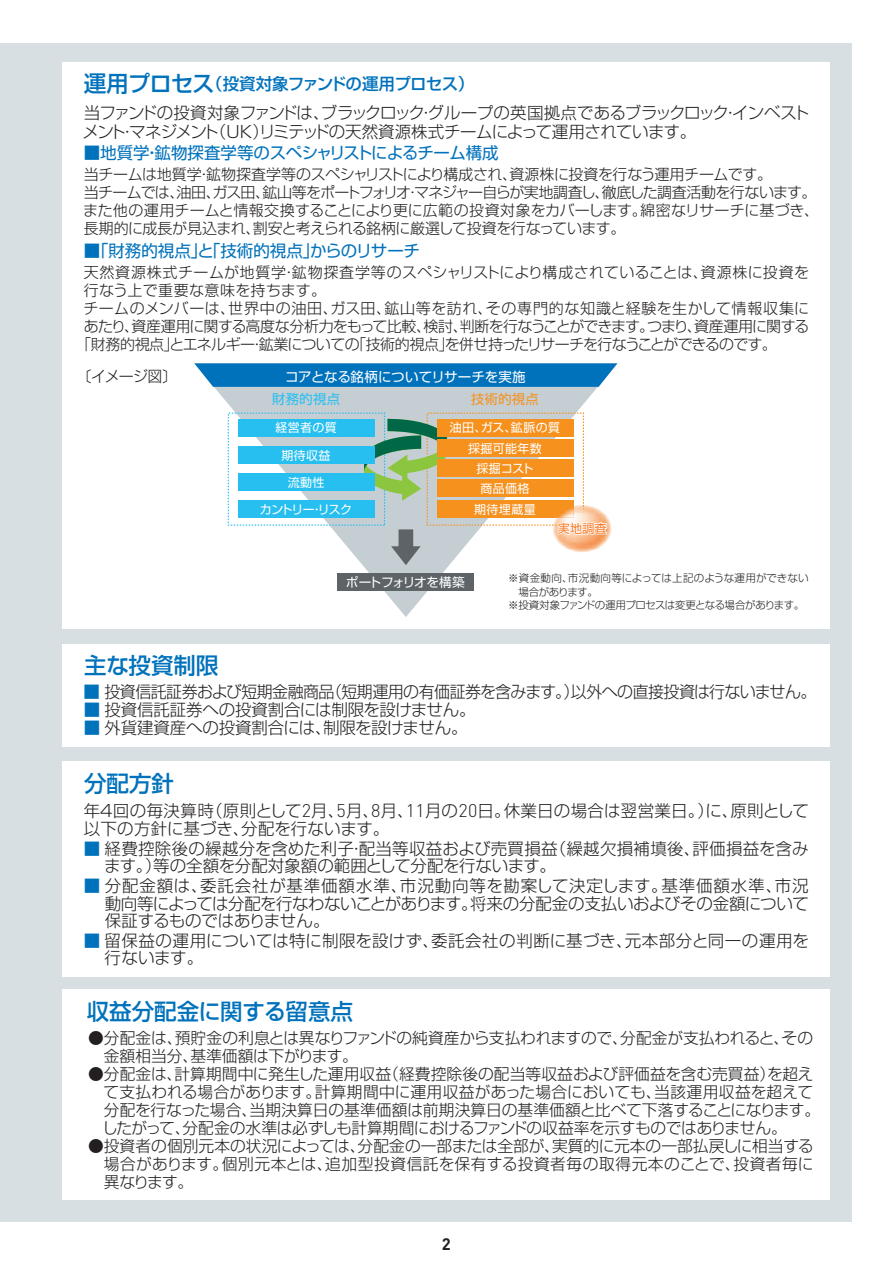
<style>
.page{position:relative;width:893px;height:1263px;background:#fff}
.page>*{position:absolute;margin:0;border:0;box-sizing:border-box;transform-origin:0 0}
.t1{font:22.5px "Shin Go Pro Medium 90 msp RKSJ H";color:#0072bc}
.t2{font:16.5px/17.2px "Shin Go Pro Light 90 msp RKSJ H";letter-spacing:-.01em;color:#231f20}
.t3{font:16.5px/19.5px "Shin Go Pro Light 90 msp RKSJ H";letter-spacing:-.04em;color:#231f20}
.t4{font:16.5px/17.2px "Shin Go Pro Light 90 msp RKSJ H";letter-spacing:.02em;color:#231f20}
.t5{font:16.5px "Shin Go Pro Light 90 msp RKSJ H";letter-spacing:-.035em;color:#231f20}
.t6{font:16.5px "Shin Go Pro Regular 90 msp RKSJ H";letter-spacing:-.02em;color:#0072bc}
.t7{font:16.5px "Shin Go Pro Medium 90 msp RKSJ H";letter-spacing:-.04em;color:#0072bc}
.t8{font:16.5px "Shin Go Pro Regular 90 msp RKSJ H";color:#0072bc}
.t9{font:700 16.5px "DIN";color:#231f20}
.t10{font:15.75px/18px "Shin Go Pro Light 90 msp RKSJ H";color:#231f20}
.t11{font:15px/18px "Shin Go Pro Light 90 msp RKSJ H";letter-spacing:-.025em;color:#231f20}
.t12{font:15px "Shin Go Pro Light 90 msp RKSJ H";letter-spacing:-.05em;color:#231f20}
.t13{font:15px "Shin Go Pro Light 90 msp RKSJ H";letter-spacing:-.045em;color:#231f20}
.t14{font:15px "Shin Go Pro Light 90 msp RKSJ H";letter-spacing:.03em;color:#231f20}
.t15{font:15px "Shin Go Pro Light 90 msp RKSJ H";letter-spacing:.035em;color:#231f20}
.t16{font:15px "Shin Go Pro Light 90 msp RKSJ H";letter-spacing:.02em;color:#231f20}
.t17{font:13.5px "Shin Go Pro Regular 90 msp RKSJ H";letter-spacing:-.015em;color:#fff}
.t18{font:13.2px "Shin Go Pro Regular 90 msp RKSJ H";letter-spacing:.03em;color:#26bff0}
.t19{font:13.2px "Shin Go Pro Regular 90 msp RKSJ H";letter-spacing:.03em;color:#f6911e}
.t20{font:12.6px "Shin Go Pro Regular 90 msp RKSJ H";letter-spacing:-.045em;color:#fff}
.t21{font:12px/20.5px "Shin Go Pro Regular 90 msp RKSJ H";letter-spacing:.03em;color:#fff;text-align:center}
.t22{font:12px "Shin Go Pro Regular 90 msp RKSJ H";letter-spacing:-.075em;color:#fff}
.t23{font:12px "Shin Go Pro Regular 90 msp RKSJ H";color:#f7931d}
.t24{font:10.5px "Shin Go Pro Light 90 msp RKSJ H";letter-spacing:-.055em;color:#231f20}
.t25{font:10.5px "Shin Go Pro Light 90 msp RKSJ H";letter-spacing:.02em;color:#231f20}
.t26{font:10.5px "Shin Go Pro Light 90 msp RKSJ H";letter-spacing:-.05em;color:#231f20}
.s1{font-size:22.5px}
.s2{color:#0072bc}
.s3{font-family:"DIN";font-weight:300;font-size:18.15px}
</style>
<div class="page">
<div style="left:0;top:43px;width:852px;height:1178px;background:#d8dfe3"></div>
<div style="left:62px;top:62px;width:767px;height:567px;background:#fff"></div>
<div style="left:62px;top:989px;width:767px;height:211px;background:#fff"></div>
<div style="left:62px;top:761px;width:767px;height:215px;background:#fff"></div>
<div style="left:62px;top:644px;width:767px;height:102px;background:#fff"></div>
<svg style="left:214px;top:387px;width:384px;height:230px"></svg>
<svg style="left:194px;top:363px;width:423px;height:24px;background:#0f7abf"></svg>
<div style="left:338px;top:573px;width:136px;height:18px;background:#5e6367"></div>
<svg style="left:364px;top:413px;width:220px;height:152px"></svg>
<div style="left:238px;top:419px;width:137px;height:17px;background:#26bff0"></div>
<div style="left:238px;top:446px;width:137px;height:17px;background:#26bff0"></div>
<div style="left:238px;top:473px;width:137px;height:17px;background:#26bff0"></div>
<div style="left:238px;top:500px;width:137px;height:17px;background:#26bff0"></div>
<div style="left:437px;top:419px;width:137px;height:17px;background:#f6911e"></div>
<div style="left:437px;top:439px;width:137px;height:17px;background:#f6911e"></div>
<div style="left:437px;top:459px;width:137px;height:18px;background:#f6911e"></div>
<div style="left:437px;top:479px;width:137px;height:18px;background:#f6911e"></div>
<div style="left:437px;top:500px;width:137px;height:17px;background:#f6911e"></div>
<img style="left:553px;top:505px;width:59px;height:47px">
<img style="left:553px;top:505px;width:31px;height:21px">
<img style="left:556px;top:506px;width:18px;height:11px">
<p class="t7" style="left:84px;top:77px;width:392px"><span class="s1">運用プロセス</span>（投資対象ファンドの運用プロセス）</p>
<p class="t3" style="left:83px;top:105px;width:728px">当ファンドの投資対象ファンドは、ブラックロック・グループの英国拠点であるブラックロック・インベストメント・マネジメント（ＵＫ）リミテッドの天然資源株式チームによって運用されています。</p>
<p class="t6" style="left:84px;top:147px;width:416px">■地質学・鉱物探査学等のスペシャリストによるチーム構成</p>
<p class="t11" style="left:83px;top:167px;width:737px">当チームは地質学・鉱物探査学等のスペシャリストにより構成され、資源株に投資を行なう運用チームです。<br>当チームでは、油田、ガス田、鉱山等をポートフォリオ・マネジャー自らが実地調査し、徹底した調査活動を行ないます。また他の運用チームと情報交換することにより更に広範の投資対象をカバーします。綿密なリサーチに基づき、長期的に成長が見込まれ、割安と考えられる銘柄に厳選して投資を行なっています。</p>
<p class="t8" style="left:84px;top:244px;width:338px">■「財務的視点」と「技術的視点」からのリサーチ</p>
<p class="t14" style="left:84px;top:266px;width:727px">天然資源株式チームが地質学・鉱物探査学等のスペシャリストにより構成されていることは、資源株に投資を</p>
<p class="t16" style="left:84px;top:284px;width:244px">行なう上で重要な意味を持ちます。</p>
<p class="t15" style="left:83px;top:302px;width:727px">チームのメンバーは、世界中の油田、ガス田、鉱山等を訪れ、その専門的な知識と経験を生かして情報収集に</p>
<p class="t12" style="left:84px;top:320px;width:727px">あたり、資産運用に関する高度な分析力をもって比較、検討、判断を行なうことができます。つまり、資産運用に関する</p>
<p class="t13" style="left:76px;top:338px;width:702px">「財務的視点」とエネルギー・鉱業についての「技術的視点」を併せ持ったリサーチを行なうことができるのです。</p>
<p class="t11" style="left:77px;top:370px;width:103px">〔イメージ図〕</p>
<h1 class="t1" style="left:84px;top:657px;width:136px">主な投資制限</h1>
<p class="t17" style="left:285px;top:371px;width:242px">コアとなる銘柄についてリサーチを実施</p>
<p class="t18" style="left:272px;top:394px;width:69px">財務的視点</p>
<p class="t19" style="left:471px;top:394px;width:69px">技術的視点</p>
<p class="t21" style="left:275px;top:419px;width:63px">経営者の質</p>
<p class="t21" style="left:282px;top:447px;width:51px">期待収益</p>
<p class="t21" style="left:288px;top:473px;width:38px">流動性</p>
<p class="t22" style="left:260px;top:505px;width:94px">カントリー・リスク</p>
<p class="t21" style="left:450px;top:419px;width:112px">油田、ガス、鉱脈の質採掘可能年数<br>採掘コスト<br>商品価格<br>期待埋蔵量</p>
<p class="t23" style="left:558px;top:524px;width:51px">実地調査</p>
<p class="t25" style="left:508px;top:574px;width:302px">※資金動向、市況動向等によっては上記のような運用ができない</p>
<p class="t26" style="left:518px;top:588px;width:81px">場合があります。</p>
<p class="t24" style="left:508px;top:601px;width:298px">※投資対象ファンドの運用プロセスは変更となる場合があります。</p>
<p class="t20" style="left:346px;top:577px;width:120px">ポートフォリオを構築</p>
<p class="t5" style="left:84px;top:686px;width:734px"><span class="s2">■</span> 投資信託証券および短期金融商品（短期運用の有価証券を含みます。）以外への直接投資は行ないません。</p>
<p class="t2" style="left:84px;top:703px;width:394px"><span class="s2">■</span> 投資信託証券への投資割合には制限を設けません。</p>
<p class="t2" style="left:84px;top:721px;width:385px"><span class="s2">■</span> 外貨建資産への投資割合には、制限を設けません。</p>
<h1 class="t1" style="left:84px;top:775px;width:92px">分配方針</h1>
<p class="t2" style="left:84px;top:805px;width:727px">年４回の毎決算時（原則として<span class="s3">2</span>月、<span class="s3">5</span>月、<span class="s3">8</span>月、<span class="s3">11</span>月の<span class="s3">20</span>日。休業日の場合は翌営業日。）に、原則として以下の方針に基づき、分配を行ないます。</p>
<p class="t2" style="left:104px;top:842px;width:706px;text-indent:-20px"><span class="s2">■</span> 経費控除後の繰越分を含めた利子・配当等収益および売買損益（繰越欠損補填後、評価損益を含みます。）等の全額を分配対象額の範囲として分配を行ないます。</p>
<p class="t2" style="left:105px;top:880px;width:706px;text-align:justify;text-indent:-21px"><span class="s2">■</span> 分配金額は、委託会社が基準価額水準、市況動向等を勘案して決定します。基準価額水準、市況動向等によっては分配を行なわないことがあります。将来の分配金の支払いおよびその金額について保証するものではありません。</p>
<p class="t4" style="left:105px;top:934px;width:706px;text-indent:-21px"><span class="s2">■</span> 留保益の運用については特に制限を設けず、委託会社の判断に基づき、元本部分と同一の運用を行ないます。</p>
<h1 class="t1" style="left:87px;top:1003px;width:268px">収益分配金に関する留意点</h1>
<p class="t10" style="left:104px;top:1031px;width:711px;text-indent:-16px">●分配金は、預貯金の利息とは異なりファンドの純資産から支払われますので、分配金が支払われると、その金額相当分、基準価額は下がります。</p>
<p class="t10" style="left:102px;top:1067px;width:719px;text-indent:-14px">●分配金は、計算期間中に発生した運用収益（経費控除後の配当等収益および評価益を含む売買益）を超えて支払われる場合があります。計算期間中に運用収益があった場合においても、当該運用収益を超えて分配を行なった場合、当期決算日の基準価額は前期決算日の基準価額と比べて下落することになります。したがって、分配金の水準は必ずしも計算期間におけるファンドの収益率を示すものではありません。</p>
<p class="t10" style="left:104px;top:1139px;width:712px;text-align:justify;text-indent:-16px">●投資者の個別元本の状況によっては、分配金の一部または全部が、実質的に元本の一部払戻しに相当する場合があります。個別元本とは、追加型投資信託を保有する投資者毎の取得元本のことで、投資者毎に異なります。</p>
<p class="t9" style="left:442px;top:1233px;width:10px">2</p>
</div>
